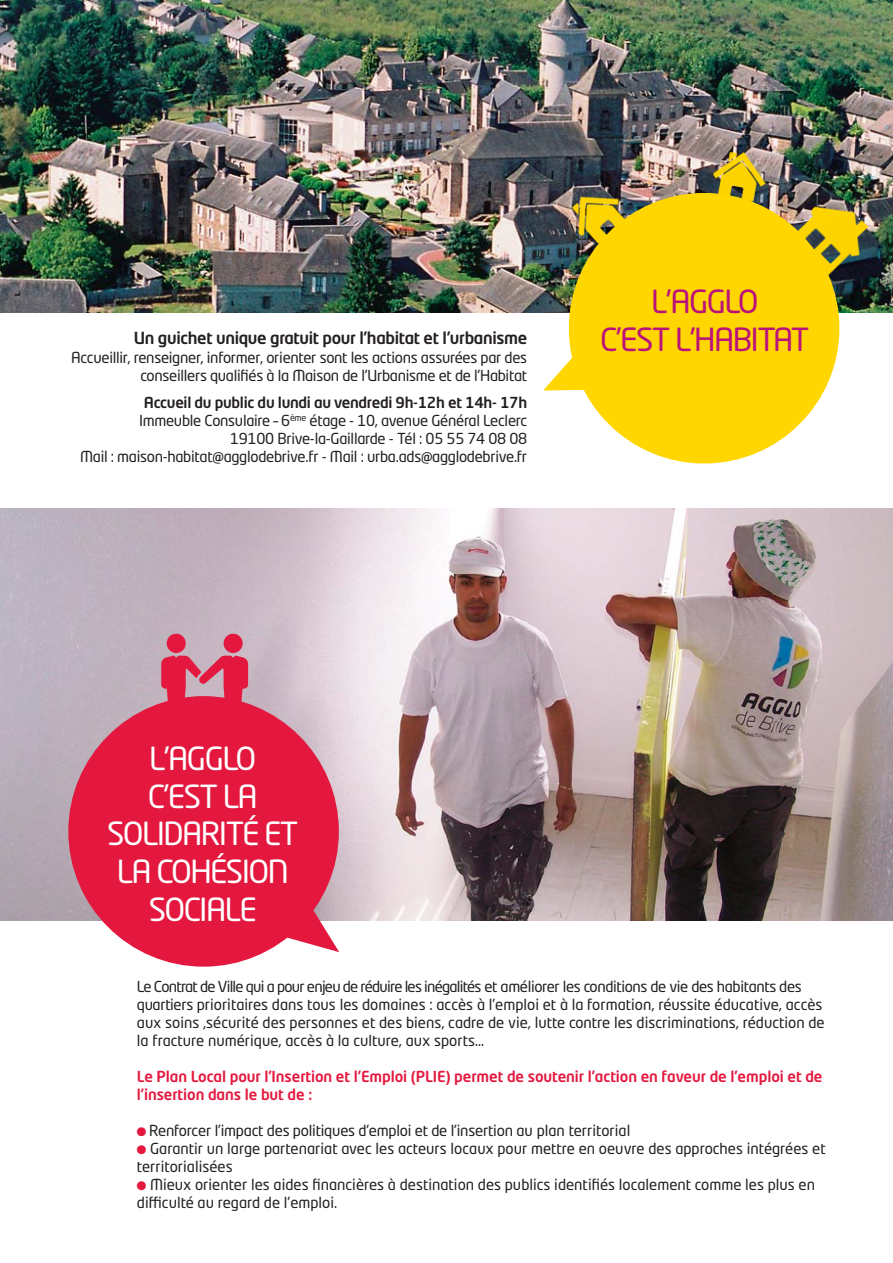
<style>
.page{position:relative;width:893px;height:1263px;background:#fff}
.page>*{position:absolute;margin:0;border:0;box-sizing:border-box;transform-origin:0 0}
.t1{font:31.5px/37.8px "Neo Tech Std";letter-spacing:-.05em;color:#fff;text-align:center}
.t2{font:31.5px/37.8px "Neo Tech Std";letter-spacing:-.05em;color:#ba127b;text-align:center}
.t3{font:500 16.5px "Neo Tech Std";letter-spacing:-.02em;color:#231f20}
.t4{font:15px/18px "Neo Tech Std";letter-spacing:-.015em;color:#231f20}
.t5{font:500 15px/18px "Neo Tech Std";letter-spacing:-.005em;color:#e4183e}
.s1{font-weight:500}
.s2{font-family:"Monotype Sorts";font-size:12px;color:#e4183e}
</style>
<div class="page">
<img style="left:0;top:508px;width:893px;height:413px">
<img style="left:0;top:0;width:893px;height:312px">
<img style="left:151px;top:621px;width:114px;height:90px">
<img style="left:778px;top:176px;width:115px;height:121px">
<img style="left:707px;top:139px;width:71px;height:76px">
<img style="left:555px;top:167px;width:92px;height:94px">
<div style="left:68px;top:696px;width:271px;height:271px;background:#e4183e;border-radius:50%"></div>
<svg style="left:275px;top:895px;width:64px;height:57px"></svg>
<div style="left:569px;top:193px;width:270px;height:270px;background:#ffd600;border-radius:50%"></div>
<svg style="left:543px;top:343px;width:41px;height:47px"></svg>
<p class="t3" style="left:134px;top:332px;width:395px">Un guichet unique gratuit pour l'habitat et l'urbanisme</p>
<p class="t4" style="left:71px;top:350px;width:458px;text-align:right">Accueillir, renseigner, informer, orienter sont les actions assurées par des conseillers qualifiés à la Maison de l'Urbanisme et de l'Habitat</p>
<p class="t4" style="left:80px;top:395px;width:449px;text-align:right"><span class="s1">Accueil du public du lundi au vendredi 9h-12h et 14h- 17h </span>Immeuble Consulaire – 6<sup>ème</sup> étage - 10, avenue Général Leclerc<br>19100 Brive-la-Gaillarde - Tél : 05 55 74 08 08<br>Mail : maison-habitat@agglodebrive.fr - Mail : urba.ads@agglodebrive.fr</p>
<h1 class="t2" style="left:600px;top:286px;width:211px">L'AGGLO<br>C'EST L'HABITAT</h1>
<h1 class="t1" style="left:107px;top:742px;width:193px">L'AGGLO<br>C'EST LA<br>SOLIDARITÉ ET<br>LA COHÉSION<br>SOCIALE</h1>
<p class="t4" style="left:137px;top:979px;width:689px">Le Contrat de Ville qui a pour enjeu de réduire les inégalités et améliorer les conditions de vie des habitants des quartiers prioritaires dans tous les domaines : accès à l’emploi et à la formation, réussite éducative, accès aux soins ,sécurité des personnes et des biens, cadre de vie, lutte contre les discriminations, réduction de la fracture numérique, accès à la culture, aux sports…</p>
<p class="t5" style="left:137px;top:1069px;width:687px">Le Plan Local pour l'Insertion et l'Emploi (PLIE) permet de soutenir l’action en faveur de l’emploi et de l’insertion dans le but de :</p>
<p class="t4" style="left:137px;top:1123px;width:495px"><span class="s2">●</span> Renforcer l’impact des politiques d’emploi et de l’insertion au plan territorial</p>
<p class="t4" style="left:137px;top:1141px;width:690px"><span class="s2">●</span> Garantir un large partenariat avec les acteurs locaux pour mettre en oeuvre des approches intégrées et territorialisées</p>
<p class="t4" style="left:137px;top:1177px;width:680px"><span class="s2">●</span> Mieux orienter les aides financières à destination des publics identifiés localement comme les plus en difficulté au regard de l’emploi.</p>
</div>
